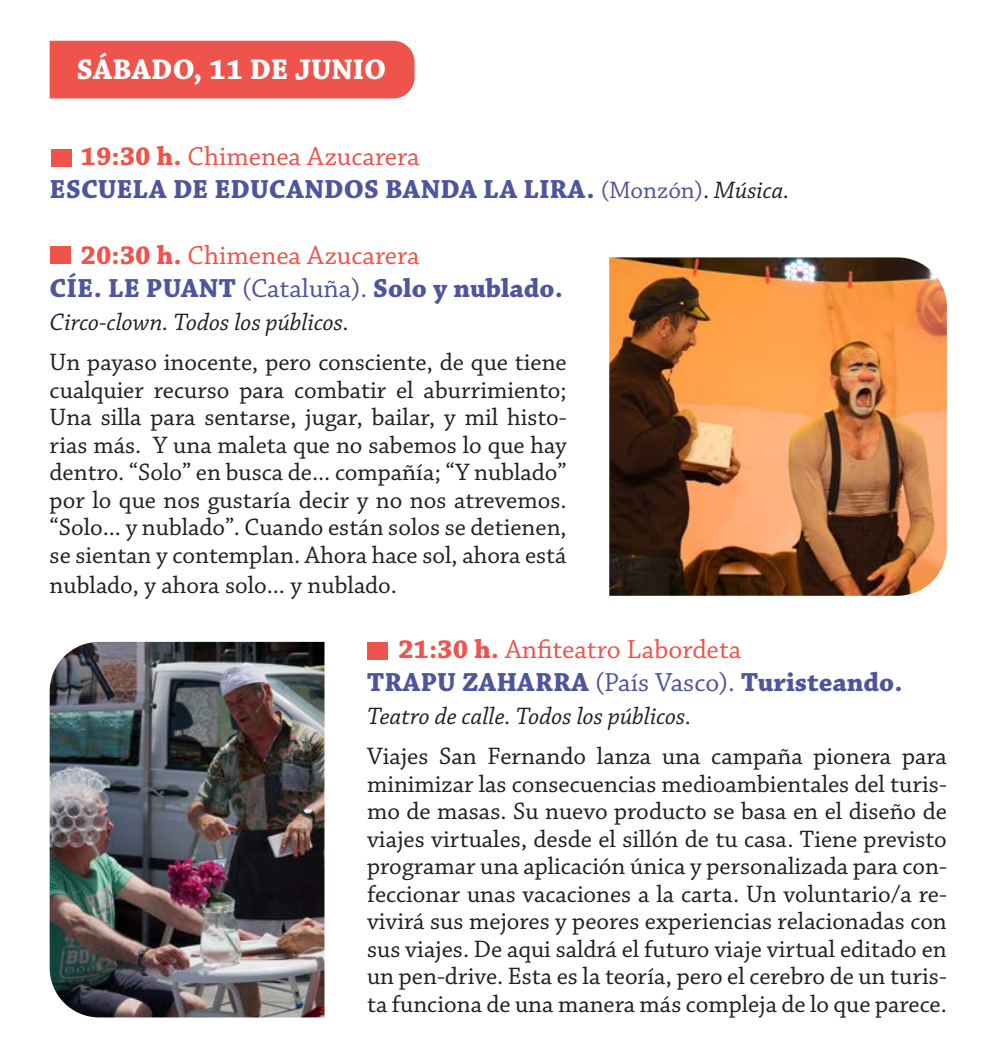
<style>
.page{position:relative;width:993px;height:1063px;background:#fff}
.page>*{position:absolute;margin:0;border:0;box-sizing:border-box;transform-origin:0 0}
.t1{font:700 30px "Chaparral Pro";color:#fff}
.t2{font:700 27.5px "Chaparral Pro";color:#4e559c}
.t3{font:27.5px "Chaparral Pro";color:#ee534c}
.t4{font:25px/27.5px "Chaparral Pro";color:#231f20;text-align:justify}
.t5{font:25px/27.5px "Chaparral Pro";color:#202124;text-align:justify}
.t6{font:italic 25px "Chaparral Pro";color:#231f20}
.s1{font-weight:700}
.s2{font-weight:400;font-size:25px}
.s3{font-weight:400;font-size:25px;color:#231f20}
.s4{font-weight:400;font-style:italic;font-size:25px;color:#231f20}
.s5{font-weight:400}
</style>
<div class="page">
<div style="left:50px;top:41px;width:364px;height:57px;background:#ee534c"></div>
<img style="left:50px;top:642px;width:274px;height:375px">
<img style="left:609px;top:257px;width:337px;height:339px">
<div style="left:51px;top:149px;width:20px;height:18px;background:#ee534c"></div>
<div style="left:50px;top:246px;width:20px;height:17px;background:#ee534c"></div>
<div style="left:367px;top:642px;width:20px;height:18px;background:#ee534c"></div>
<p class="t1" style="left:77px;top:52px;width:311px">SÁBADO, 11 DE JUNIO</p>
<p class="t3" style="left:81px;top:141px;width:340px"><span class="s1">19:30 h.</span> Chimenea Azucarera</p>
<p class="t2" style="left:50px;top:174px;width:741px">ESCUELA DE EDUCANDOS BANDA LA LIRA. <span class="s2">(Monzón)</span><span class="s3">.</span> <span class="s4">Música.</span></p>
<p class="t3" style="left:81px;top:240px;width:340px"><span class="s1">20:30 h.</span> Chimenea Azucarera</p>
<p class="t2" style="left:50px;top:273px;width:514px">CÍE. LE PUANT <span class="s5">(Cataluña).</span> Solo y nublado.</p>
<p class="t6" style="left:50px;top:309px;width:301px">Circo-clown. Todos los públicos.</p>
<p class="t5" style="left:50px;top:350px;width:518px">Un payaso inocente, pero consciente, de que tiene cualquier recurso para combatir el aburrimiento; Una silla para sentarse, jugar, bailar, y mil histo&shy;rias más. Y una maleta que no sabemos lo que hay dentro. “Solo” en busca de... compañía; “Y nublado” por lo que nos gustaría decir y no nos atrevemos. “Solo... y nublado”. Cuando están solos se detienen, se sientan y contemplan. Ahora hace sol, ahora está</p>
<p class="t5" style="left:50px;top:572px;width:348px">nublado, y ahora solo... y nublado.</p>
<p class="t3" style="left:398px;top:634px;width:345px"><span class="s1">21:30 h.</span> Anfiteatro Labordeta</p>
<p class="t2" style="left:367px;top:667px;width:536px">TRAPU ZAHARRA <span class="s5">(País Vasco).</span> Turisteando.</p>
<p class="t6" style="left:367px;top:703px;width:326px">Teatro de calle. Todos los públicos.</p>
<p class="t4" style="left:367px;top:744px;width:581px">Viajes San Fernando lanza una campaña pionera para minimizar las consecuencias medioambientales del turis&shy;mo de masas. Su nuevo producto se basa en el diseño de viajes virtuales, desde el sillón de tu casa. Tiene previsto programar una aplicación única y personalizada para con&shy;feccionar unas vacaciones a la carta. Un voluntario/a re&shy;vivirá sus mejores y peores experiencias relacionadas con sus viajes. De aqui saldrá el futuro viaje virtual editado en un pen-drive. Esta es la teoría, pero el cerebro de un turis&shy;ta funciona de una manera más compleja de lo que parece.</p>
</div>
